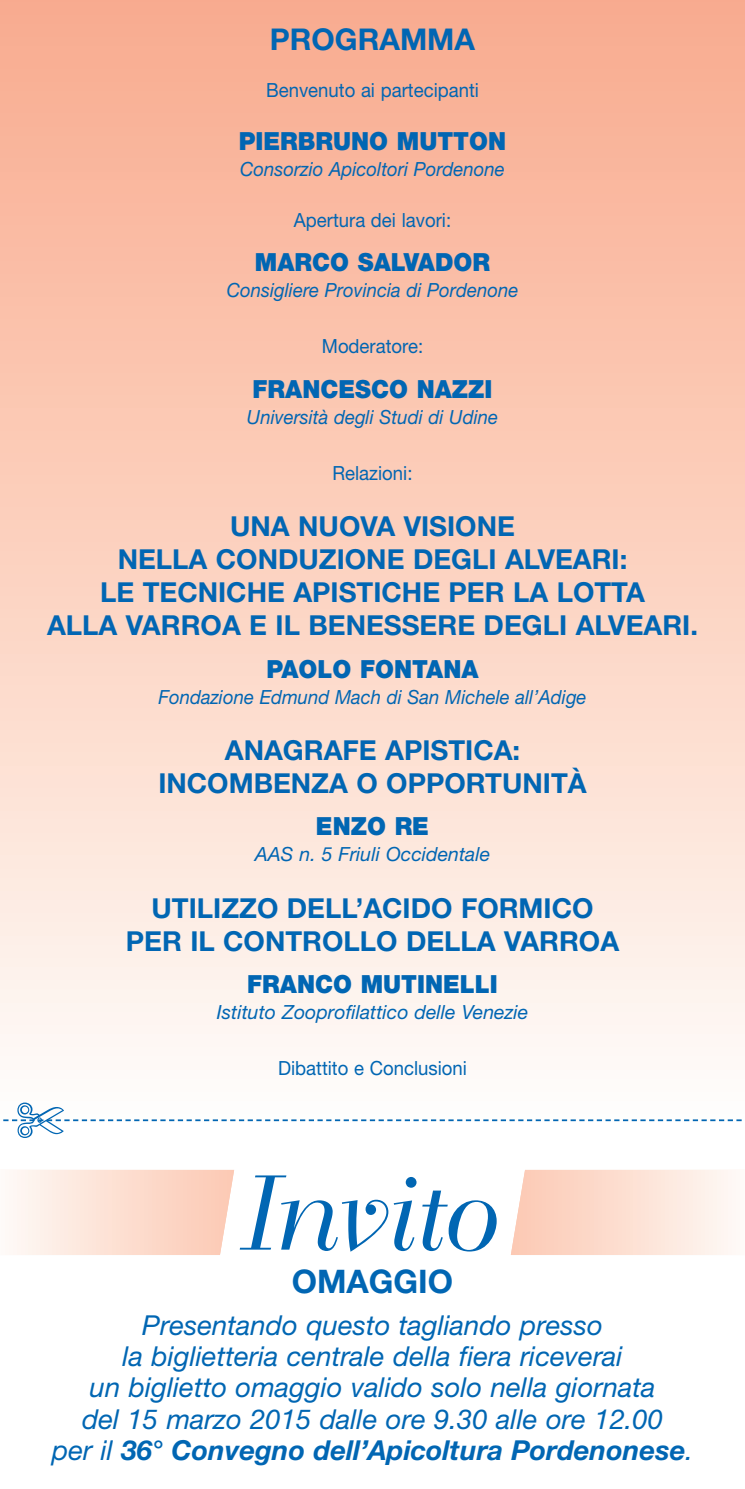
<style>
.page{position:relative;width:745px;height:1489px;background:#fff}
.page>*{position:absolute;margin:0;border:0;box-sizing:border-box;transform-origin:0 0}
.t1{font:105px "Bellevue";color:#0166b3}
.t2{font:700 32.5px "Helvetica Neue";color:#0166b3}
.t3{font:700 30px "Helvetica Neue";color:#0166b3}
.t4{font:700 27.5px/33px "Helvetica Neue";color:#0166b3;text-align:center}
.t5{font:italic 27.5px/31.2px "Helvetica Neue";color:#0166b3;text-align:center}
.t6{font:900 25px "Helvetica Neue";color:#0166b3;scale:.95 1}
.t7{font:italic 19.5px "Helvetica Neue";color:#0166b3;scale:.95 1}
.t8{font:19.5px "Helvetica Neue";color:#0166b3;scale:.95 1}
.t9{font:italic 19.5px "Helvetica Neue";color:#0166b3}
.s1{font-weight:700}
</style>
<div class="page">
<svg style="left:13px;top:1169px;width:221px;height:85px;background:#fce1d4"></svg>
<svg style="left:511px;top:1169px;width:221px;height:85px;background:#fce1d4"></svg>
<div style="left:0;top:0;width:744px;height:1120px;background:linear-gradient(to bottom,#f9aa8c,#fefcf8)"></div>
<svg style="left:0;top:1102px;width:744px;height:35px"></svg>
<p class="t3" style="left:270px;top:28px;width:206px">PROGRAMMA</p>
<p class="t8" style="left:266px;top:83px;width:225px">Benvenuto ai partecipanti</p>
<p class="t6" style="left:239px;top:132px;width:282px">PIERBRUNO MUTTON</p>
<p class="t7" style="left:240px;top:162px;width:280px">Consorzio Apicoltori Pordenone</p>
<p class="t8" style="left:294px;top:212px;width:167px">Apertura dei lavori:</p>
<p class="t6" style="left:255px;top:253px;width:249px">MARCO SALVADOR</p>
<p class="t7" style="left:226px;top:283px;width:308px">Consigliere Provincia di Pordenone</p>
<p class="t8" style="left:321px;top:339px;width:108px">Moderatore:</p>
<p class="t6" style="left:252px;top:380px;width:254px">FRANCESCO NAZZI</p>
<p class="t7" style="left:247px;top:410px;width:266px">Università degli Studi di Udine</p>
<p class="t8" style="left:332px;top:466px;width:86px">Relazioni:</p>
<p class="t4" style="left:47px;top:512px;width:652px">UNA NUOVA VISIONE<br>NELLA CONDUZIONE DEGLI ALVEARI:<br>LE TECNICHE APISTICHE PER LA LOTTA<br>ALLA VARROA E IL BENESSERE DEGLI ALVEARI.</p>
<p class="t6" style="left:266px;top:659px;width:225px">PAOLO FONTANA</p>
<p class="t7" style="left:158px;top:689px;width:452px">Fondazione Edmund Mach di San Michele all’Adige</p>
<p class="t4" style="left:158px;top:736px;width:429px">ANAGRAFE APISTICA:<br>INCOMBENZA O OPPORTUNITÀ</p>
<p class="t6" style="left:316px;top:817px;width:120px">ENZO RE</p>
<p class="t9" style="left:255px;top:847px;width:237px">AAS n. 5 Friuli Occidentale</p>
<p class="t4" style="left:126px;top:894px;width:494px">UTILIZZO DELL’ACIDO FORMICO<br>PER IL CONTROLLO DELLA VARROA</p>
<p class="t6" style="left:247px;top:975px;width:265px">FRANCO MUTINELLI</p>
<p class="t9" style="left:217px;top:1005px;width:313px">Istituto Zooprofilattico delle Venezie</p>
<p class="t8" style="left:278px;top:1061px;width:200px">Dibattito e Conclusioni</p>
<h1 class="t1" style="left:233px;top:1162px;width:257px">Invito</h1>
<p class="t2" style="left:291px;top:1269px;width:163px">OMAGGIO</p>
<p class="t5" style="left:52px;top:1311px;width:642px">Presentando questo tagliando presso<br>la biglietteria centrale della fiera riceverai<br>un biglietto omaggio valido solo nella giornata<br>del 15 marzo 2015 dalle ore 9.30 alle ore 12.00<br>per il <span class="s1">36° Convegno dell’Apicoltura Pordenonese</span>.</p>
</div>
